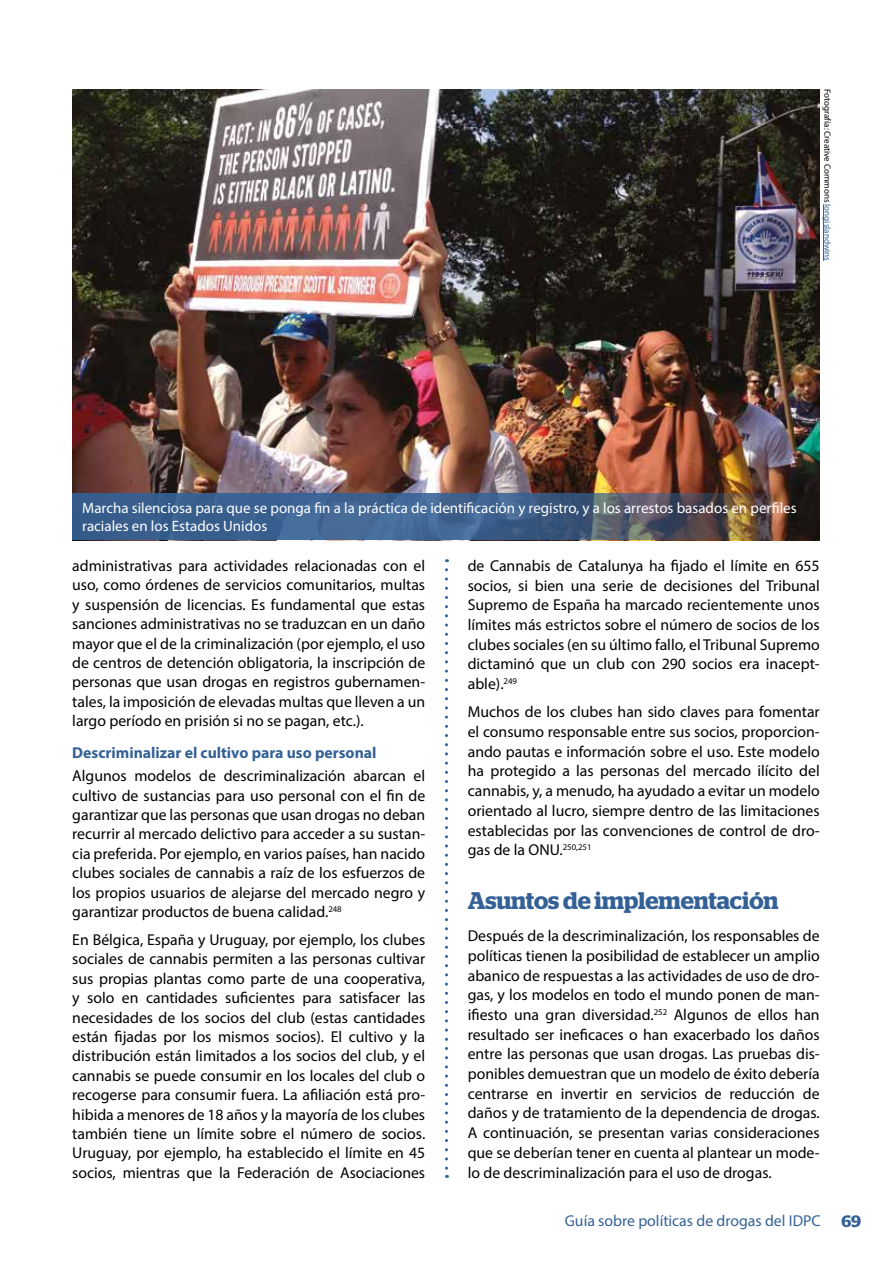
<style>
.page{position:relative;width:893px;height:1263px;background:#fff}
.page>*{position:absolute;margin:0;border:0;box-sizing:border-box;transform-origin:0 0}
.t1{font:600 24px "Stag";letter-spacing:-.005em;color:#346195}
.t2{font:600 16.5px "Stag";color:#346195}
.t3{font:15.75px/19.4px "Myriad Pro";color:#000;text-align:justify}
.t4{font:700 15.75px "Myriad Pro";color:#346195}
.t5{font:15.75px "Myriad Pro";color:#346195}
.t6{font:15px/18px "Myriad Pro";color:#fff}
.t7{font:9px "Myriad Pro";color:#000}
.s1{color:#346195}
</style>
<div class="page">
<svg style="left:445px;top:570px;width:3px;height:608px"></svg>
<img style="left:72px;top:89px;width:748px;height:451px">
<hr style="left:823px;top:204px;width:1px;height:57px;background:#346195">
<svg style="left:72px;top:493px;width:706px;height:47px"></svg>
<p class="t7" style="left:833px;top:89px;width:173px;rotate:90deg">Fotografía: Creative Commons <span class="s1">longislandwins</span></p>
<p class="t6" style="left:82px;top:499px;width:716px">Marcha silenciosa para que se ponga fin a la práctica de identificación y registro, y a los arrestos basados en perfiles raciales en los Estados Unidos</p>
<p class="t3" style="left:72px;top:556px;width:354px">administrativas para actividades relacionadas con el uso, como órdenes de servicios comunitarios, multas y suspensión de licencias. Es fundamental que estas sanciones administrativas no se traduzcan en un daño mayor que el de la criminalización (por ejemplo, el uso de centros de detención obligatoria, la inscripción de personas que usan drogas en registros gubernamen&shy;tales, la imposición de elevadas multas que lleven a un largo período en prisión si no se pagan, etc.).</p>
<p class="t4" style="left:72px;top:742px;width:306px">Descriminalizar el cultivo para uso personal</p>
<p class="t3" style="left:72px;top:766px;width:354px">Algunos modelos de descriminalización abarcan el cultivo de sustancias para uso personal con el fin de garantizar que las personas que usan drogas no deban recurrir al mercado delictivo para acceder a su sustan&shy;cia preferida. Por ejemplo, en varios países, han nacido clubes sociales de cannabis a raíz de los esfuerzos de los propios usuarios de alejarse del mercado negro y garantizar productos de buena calidad.<sup>248</sup></p>
<p class="t3" style="left:72px;top:930px;width:354px">En Bélgica, España y Uruguay, por ejemplo, los clubes sociales de cannabis permiten a las personas cultivar sus propias plantas como parte de una cooperativa, y solo en cantidades suficientes para satisfacer las necesidades de los socios del club (estas cantidades están fijadas por los mismos socios). El cultivo y la distribución están limitados a los socios del club, y el cannabis se puede consumir en los locales del club o recogerse para consumir fuera. La afiliación está pro&shy;hibida a menores de 18 años y la mayoría de los clubes también tiene un límite sobre el número de socios.<br>Uruguay, por ejemplo, ha establecido el límite en 45 socios, mientras que la Federación de Asociaciones</p>
<p class="t3" style="left:468px;top:556px;width:353px">de Cannabis de Catalunya ha fijado el límite en 655 socios, si bien una serie de decisiones del Tribunal Supremo de España ha marcado recientemente unos límites más estrictos sobre el número de socios de los clubes sociales (en su último fallo, el Tribunal Supremo dictaminó que un club con 290 socios era inacept&shy;able).<sup>249</sup></p>
<p class="t3" style="left:468px;top:702px;width:354px">Muchos de los clubes han sido claves para fomentar el consumo responsable entre sus socios, proporcion&shy;ando pautas e información sobre el uso. Este modelo ha protegido a las personas del mercado ilícito del cannabis, y, a menudo, ha ayudado a evitar un modelo orientado al lucro, siempre dentro de las limitaciones establecidas por las convenciones de control de dro&shy;gas de la ONU.<sup>250</sup><sup>,</sup><sup>251</sup></p>
<h1 class="t1" style="left:468px;top:886px;width:312px">Asuntos de implementación</h1>
<p class="t3" style="left:468px;top:926px;width:354px">Después de la descriminalización, los responsables de políticas tienen la posibilidad de establecer un amplio abanico de respuestas a las actividades de uso de dro&shy;gas, y los modelos en todo el mundo ponen de man&shy;ifiesto una gran diversidad.<sup>252</sup> Algunos de ellos han resultado ser ineficaces o han exacerbado los daños entre las personas que usan drogas. Las pruebas dis&shy;ponibles demuestran que un modelo de éxito debería centrarse en invertir en servicios de reducción de daños y de tratamiento de la dependencia de drogas.<br>A continuación, se presentan varias consideraciones que se deberían tener en cuenta al plantear un mode&shy;lo de descriminalización para el uso de drogas.</p>
<p class="t5" style="left:565px;top:1211px;width:257px">Guía sobre políticas de drogas del IDPC</p>
<p class="t2" style="left:841px;top:1212px;width:21px">69</p>
</div>
